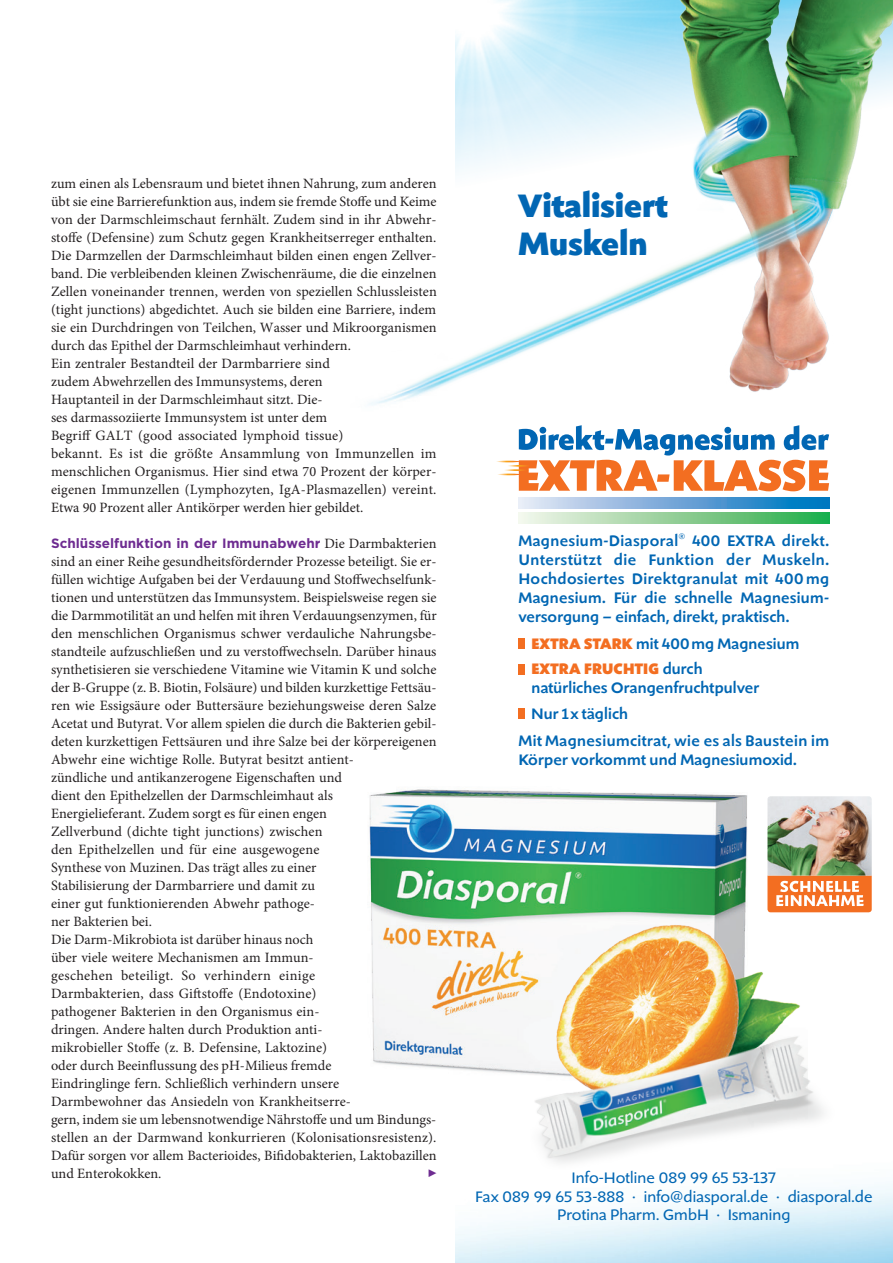
<style>
.page{position:relative;width:893px;height:1263px;background:#fff}
.page>*{position:absolute;margin:0;border:0;box-sizing:border-box;transform-origin:0 0}
.t1{font:800 33.6px/38.2px "Shinn";letter-spacing:.005em;color:#0166b3}
.t2{font:500 15.75px/18.9px "Shinn";letter-spacing:.02em;color:#0166b3}
.t3{font:15.75px/18.9px "Shinn";letter-spacing:.01em;color:#0166b3;text-align:center}
.t4{font:800 15.75px/25.3px "Shinn";letter-spacing:.015em;color:#f36e21}
.t5{font:14.25px/18px "Minion Pro";color:#231f20}
.t6{font:700 13.5px "Gotham";color:#6e2c91}
.s1{font-family:"Minion Pro";font-weight:400;font-size:14.25px;color:#231f20}
.s2{font-weight:500;color:#0166b3}
</style>
<div class="page">
<svg style="left:807px;top:875px;width:65px;height:37px"></svg>
<img style="left:807px;top:796px;width:65px;height:79px">
<img style="left:369px;top:789px;width:438px;height:417px">
<img style="left:494px;top:916px;width:317px;height:270px">
<img style="left:528px;top:1026px;width:302px;height:147px">
<svg style="left:519px;top:512px;width:310px;height:11px;background:#8ed098"></svg>
<svg style="left:519px;top:497px;width:310px;height:11px;background:#6fa9d8"></svg>
<svg style="left:497px;top:425px;width:332px;height:66px"></svg>
<div style="left:519px;top:639px;width:6px;height:10px;background:#f36e21"></div>
<div style="left:519px;top:664px;width:6px;height:10px;background:#f36e21"></div>
<div style="left:519px;top:708px;width:6px;height:10px;background:#f36e21"></div>
<img style="left:369px;top:0;width:524px;height:405px">
<svg style="left:429px;top:1169px;width:7px;height:8px"></svg>
<p class="t5" style="left:51px;top:175px;width:387px">zum einen als Lebensraum und bietet ihnen Nahrung, zum anderen übt sie eine Barrierefunktion aus, indem sie fremde Stoffe und Keime von der Darmschleimschaut fernhält. Zudem sind in ihr Abwehr&shy;stoffe (Defensine) zum Schutz gegen Krankheitserreger enthalten.<br>Die Darmzellen der Darmschleimhaut bilden einen engen Zellver&shy;band. Die verbleibenden kleinen Zwischenräume, die die einzelnen Zellen voneinander trennen, werden von speziellen Schlussleisten (tight junctions) abgedichtet. Auch sie bilden eine Barriere, indem sie ein Durchdringen von Teilchen, Wasser und Mikroorganismen durch das Epithel der Darmschleimhaut verhindern.<br>Ein zentraler Bestandteil der Darmbarriere sind<br>zudem Abwehrzellen des Immunsystems, deren<br>Hauptanteil in der Darmschleimhaut sitzt. Die-<br>ses darmassoziierte Immunsystem ist unter dem<br>Begriff GALT (good associated lymphoid tissue)<br>bekannt. Es ist die größte Ansammlung von Immunzellen im menschlichen Organismus. Hier sind etwa 70 Prozent der körper&shy;eigenen Immunzellen (Lymphozyten, IgA-Plasmazellen) vereint.<br>Etwa 90 Prozent aller Antikörper werden hier gebildet.</p>
<p class="t6" style="left:51px;top:534px;width:387px">Schlüsselfunktion in der Immunabwehr <span class="s1">Die Darmbakterien</span></p>
<p class="t5" style="left:51px;top:553px;width:387px">sind an einer Reihe gesundheitsfördernder Prozesse beteiligt. Sie er&shy;füllen wichtige Aufgaben bei der Verdauung und Stoffwechselfunk&shy;tionen und unterstützen das Immunsystem. Beispielsweise regen sie die Darmmotilität an und helfen mit ihren Verdauungsenzymen, für den menschlichen Organismus schwer verdauliche Nahrungsbe&shy;standteile aufzuschließen und zu verstoffwechseln. Darüber hinaus synthetisieren sie verschiedene Vitamine wie Vitamin K und solche der B-Gruppe (z. B. Biotin, Folsäure) und bilden kurzkettige Fettsäu&shy;ren wie Essigsäure oder Buttersäure beziehungsweise deren Salze Acetat und Butyrat. Vor allem spielen die durch die Bakterien gebil&shy;deten kurzkettigen Fettsäuren und ihre Salze bei der körpereigenen Abwehr eine wichtige Rolle. Butyrat besitzt antient-<br>zündliche und antikanzerogene Eigenschaften und<br>dient den Epithelzellen der Darmschleimhaut als<br>Energielieferant. Zudem sorgt es für einen engen<br>Zellverbund (dichte tight junctions) zwischen<br>den Epithelzellen und für eine ausgewogene<br>Synthese von Muzinen. Das trägt alles zu einer<br>Stabilisierung der Darmbarriere und damit zu<br>einer gut funktionierenden Abwehr pathoge-<br>ner Bakterien bei.<br>Die Darm-Mikrobiota ist darüber hinaus noch<br>über viele weitere Mechanismen am Immun-<br>geschehen beteiligt. So verhindern einige<br>Darmbakterien, dass Giftstoffe (Endotoxine)<br>pathogener Bakterien in den Organismus ein-<br>dringen. Andere halten durch Produktion anti-<br>mikrobieller Stoffe (z. B. Defensine, Laktozine)<br>oder durch Beeinflussung des pH-Milieus fremde<br>Eindringlinge fern. Schließlich verhindern unsere<br>Darmbewohner das Ansiedeln von Krankheitserre-<br>gern, indem sie um lebensnotwendige Nährstoffe und um Bindungs&shy;stellen an der Darmwand konkurrieren (Kolonisationsresistenz).<br>Dafür sorgen vor allem Bacterioides, Bifidobakterien, Laktobazillen und Enterokokken.</p>
<h1 class="t1" style="left:519px;top:186px;width:150px">Vitalisiert<br>Muskeln</h1>
<p class="t2" style="left:519px;top:531px;width:312px;text-align:justify">Magnesium-Diasporal<sup>®</sup> 400 EXTRA direkt.<br>Unterstützt die Funktion der Muskeln.<br>Hochdosiertes Direktgranulat mit 400 mg Magnesium. Für die schnelle Magnesium&shy;versorgung – einfach, direkt, praktisch.</p>
<p class="t4" style="left:531px;top:631px;width:269px">EXTRA STARK <span class="s2">mit 400mg Magnesium<br></span>EXTRA FRUCHTIG <span class="s2">durch</span></p>
<p class="t2" style="left:531px;top:675px;width:229px;line-height:25.3px">natürliches Orangenfruchtpulver<br>Nur 1 x täglich</p>
<p class="t2" style="left:519px;top:731px;width:312px">Mit Magnesiumcitrat, wie es als Baustein im<br>Körper vorkommt und Magnesiumoxid.</p>
<p class="t3" style="left:475px;top:1168px;width:399px">Info-Hotline 089 99 65 53-137<br>Fax 089 99 65 53-888 · info@diasporal.de · diasporal.de<br>Protina Pharm. GmbH · Ismaning</p>
</div>
